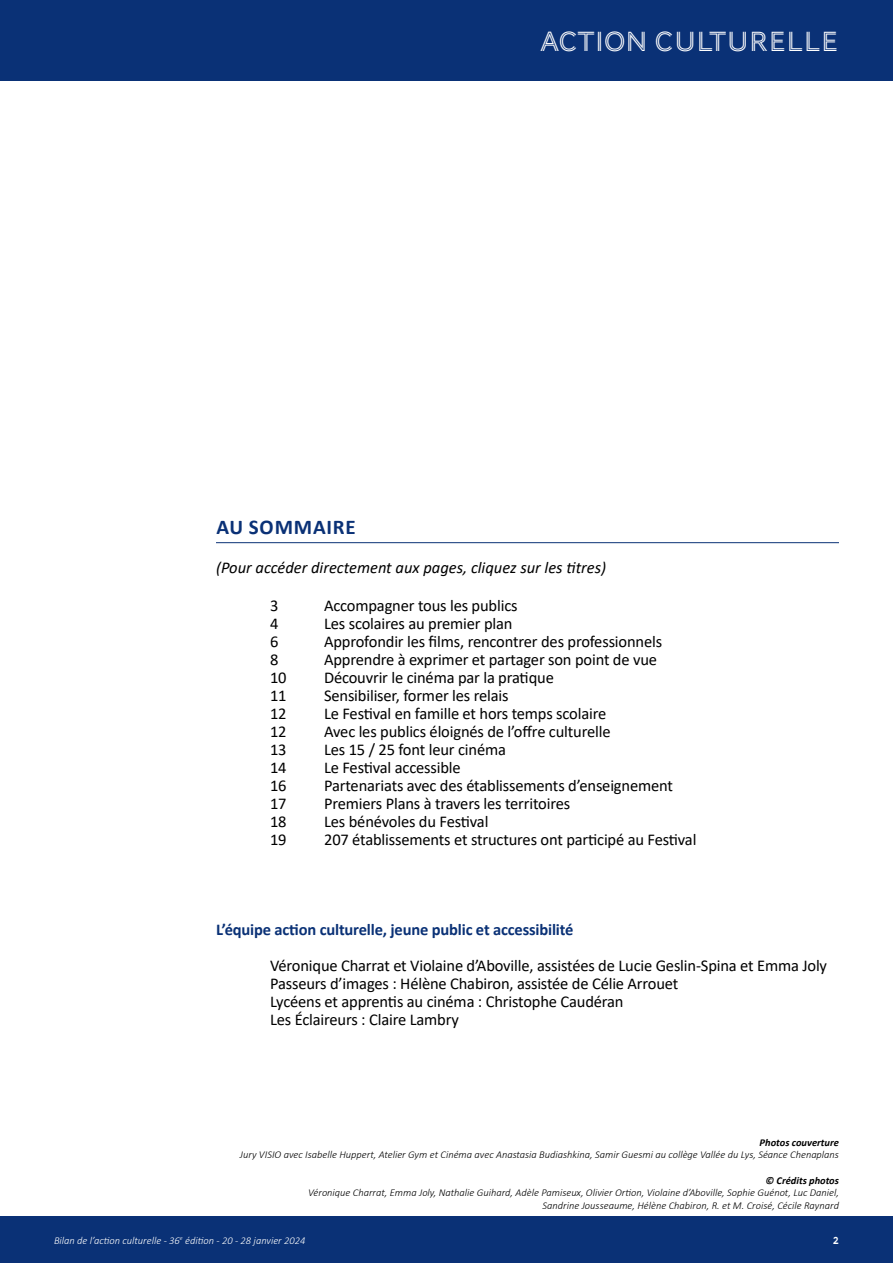
<style>
.page{position:relative;width:893px;height:1263px;background:#fff}
.page>*{position:absolute;margin:0;border:0;box-sizing:border-box;transform-origin:0 0}
.t1{font:28.5px "AW Conqueror Inline";color:#fff}
.t2{font:700 21px "Calibri";letter-spacing:.04em;color:#0a3176}
.t3{font:16.5px/18px "Calibri";letter-spacing:-.01em;color:#000}
.t4{font:italic 16.5px "Calibri";color:#000}
.t5{font:700 16.5px "Calibri";letter-spacing:-.01em;color:#0a3176}
.t6{font:italic 300 10.5px/12.6px "Calibri";color:#000;text-align:right}
.t7{font:italic 300 10.5px "Calibri";color:#fff}
.t8{font:italic 700 10.5px "Calibri";color:#000}
.t9{font:10.5px "AW Conqueror Carved One";color:#fff;scale:.95 1}
</style>
<div class="page">
<div style="left:0;top:0;width:893px;height:81px;background:#0a3176"></div>
<div style="left:0;top:1216px;width:893px;height:47px;background:#0a3176"></div>
<hr style="left:216px;top:542px;width:623px;height:1px;background:#0a3176">
<h1 class="t1" style="left:540px;top:28px;width:300px">ACTION CULTURELLE</h1>
<p class="t2" style="left:216px;top:512px;width:141px">Au sommaire</p>
<p class="t4" style="left:216px;top:556px;width:392px">(Pour accéder directement aux pages, cliquez sur les titres)</p>
<p class="t3" style="left:270px;top:596px;width:10px">3</p>
<p class="t3" style="left:324px;top:596px;width:195px">Accompagner tous les publics</p>
<p class="t3" style="left:270px;top:614px;width:10px">4</p>
<p class="t3" style="left:324px;top:614px;width:190px">Les scolaires au premier plan</p>
<p class="t3" style="left:270px;top:632px;width:10px">6</p>
<p class="t3" style="left:324px;top:632px;width:340px">Approfondir les films, rencontrer des professionnels</p>
<p class="t3" style="left:270px;top:650px;width:10px">8</p>
<p class="t3" style="left:324px;top:650px;width:334px">Apprendre à exprimer et partager son point de vue</p>
<p class="t3" style="left:270px;top:668px;width:18px">10</p>
<p class="t3" style="left:324px;top:668px;width:231px">Découvrir le cinéma par la pratique</p>
<p class="t3" style="left:270px;top:686px;width:18px">11</p>
<p class="t3" style="left:324px;top:686px;width:186px">Sensibiliser, former les relais</p>
<p class="t3" style="left:270px;top:704px;width:18px">12</p>
<p class="t3" style="left:324px;top:704px;width:284px">Le Festival en famille et hors temps scolaire</p>
<p class="t3" style="left:270px;top:722px;width:18px">12</p>
<p class="t3" style="left:324px;top:722px;width:288px">Avec les publics éloignés de l’offre culturelle</p>
<p class="t3" style="left:270px;top:740px;width:18px">13</p>
<p class="t3" style="left:324px;top:740px;width:183px">Les 15 / 25 font leur cinéma</p>
<p class="t3" style="left:270px;top:758px;width:18px">14</p>
<p class="t3" style="left:324px;top:758px;width:138px">Le Festival accessible</p>
<p class="t3" style="left:270px;top:776px;width:18px">16</p>
<p class="t3" style="left:324px;top:776px;width:350px">Partenariats avec des établissements d’enseignement</p>
<p class="t3" style="left:270px;top:794px;width:18px">17</p>
<p class="t3" style="left:324px;top:794px;width:248px">Premiers Plans à travers les territoires</p>
<p class="t3" style="left:270px;top:812px;width:18px">18</p>
<p class="t3" style="left:324px;top:812px;width:166px">Les bénévoles du Festival</p>
<p class="t3" style="left:270px;top:830px;width:18px">19</p>
<p class="t3" style="left:324px;top:830px;width:374px">207 établissements et structures ont participé au Festival</p>
<p class="t5" style="left:216px;top:918px;width:359px">L’équipe action culturelle, jeune public et accessibilité</p>
<p class="t3" style="left:270px;top:956px;width:558px">Véronique Charrat et Violaine d’Aboville, assistées de Lucie Geslin-Spina et Emma Joly Passeurs d’images : Hélène Chabiron, assistée de Célie Arrouet<br>Lycéens et apprentis au cinéma : Christophe Caudéran<br>Les Éclaireurs : Claire Lambry</p>
<p class="t8" style="left:760px;top:1135px;width:81px">Photos couverture</p>
<p class="t6" style="left:240px;top:1148px;width:601px">Jury VISIO avec Isabelle Huppert, Atelier Gym et Cinéma avec Anastasia Budiashkina, Samir Guesmi au collège Vallée du Lys, Séance Chenaplans</p>
<p class="t8" style="left:765px;top:1173px;width:75px">© Crédits photos</p>
<p class="t6" style="left:308px;top:1186px;width:532px">Véronique Charrat, Emma Joly, Nathalie Guihard, Adèle Pamiseux, Olivier Ortion, Violaine d’Aboville, Sophie Guénot, Luc Daniel,<br>Sandrine Jousseaume, Hélène Chabiron, R. et M. Croisé, Cécile Raynard</p>
<p class="t7" style="left:54px;top:1233px;width:253px">Bilan de l’action culturelle - 36<sup>e</sup> édition - 20 - 28 janvier 2024</p>
<p class="t9" style="left:833px;top:1235px;width:7px">2</p>
</div>
